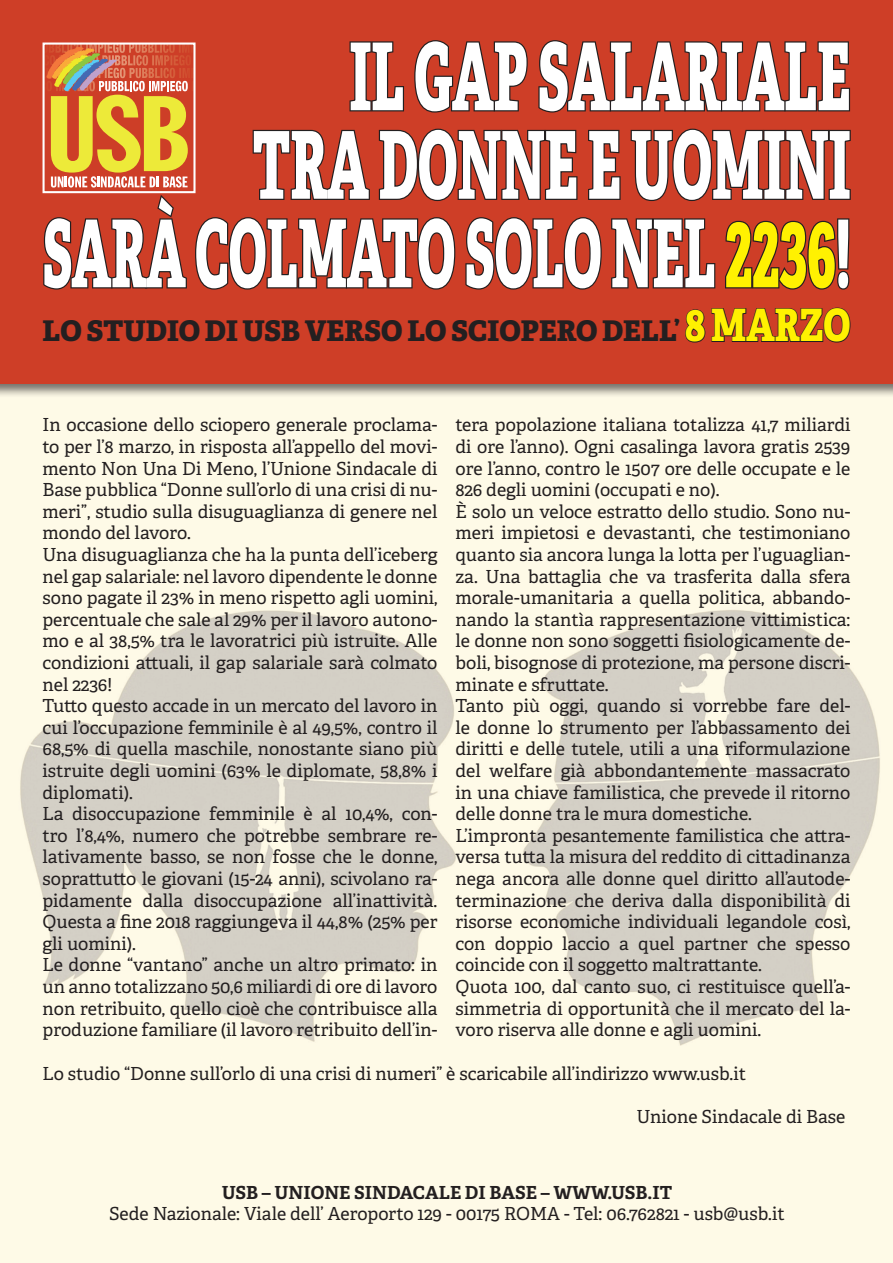
<style>
.page{position:relative;width:893px;height:1263px;background:#fff}
.page>*{position:absolute;margin:0;border:0;box-sizing:border-box;transform-origin:0 0}
.t1{font:800 93.45px "Adelle";color:#fff;scale:.56 1}
.t2{font:800 93.45px "Adelle";color:#fff;scale:.54 1}
.t3{font:800 28.5px "Adelle";color:#231f20}
.t4{font:18px/21.6px "Adelle";color:#231f20;text-align:justify}
.t5{font:700 18px "Adelle";color:#231f20}
.s1{color:#fff101}
.s2{font-size:44.7px;color:#fff101}
</style>
<div class="page">
<img style="left:0;top:398px;width:893px;height:865px">
<div style="left:0;top:0;width:893px;height:398px;background:#231f20;opacity:.62"></div>
<div style="left:0;top:0;width:893px;height:384px;background:#ce3e27"></div>
<svg style="left:685px;top:307px;width:166px;height:36px"></svg>
<svg style="left:42px;top:40px;width:809px;height:250px"></svg>
<div style="left:43px;top:43px;width:153px;height:150px;border:2px solid #fff"></div>
<p class="t1" style="left:350px;top:16px;width:896px">IL GAP SALARIALE</p>
<p class="t1" style="left:252px;top:105px;width:1069px">TRA DONNE E UOMINI</p>
<p class="t2" style="left:43px;top:193px;width:1498px">SARÀ COLMATO SOLO NEL <span class="s1">2236</span>!</p>
<p class="t3" style="left:43px;top:313px;width:809px">LO STUDIO DI USB VERSO LO SCIOPERO DELL’ <span class="s2">8 MARZO</span></p>
<p class="t4" style="left:43px;top:414px;width:396px">In occasione dello sciopero generale proclama&shy;to per l’8 marzo, in risposta all’appello del movi&shy;mento Non Una Di Meno, l’Unione Sindacale di Base pubblica “Donne sull’orlo di una crisi di nu&shy;meri”, studio sulla disuguaglianza di genere nel mondo del lavoro.</p>
<p class="t4" style="left:43px;top:544px;width:396px">Una disuguaglianza che ha la punta dell’iceberg nel gap salariale: nel lavoro dipendente le donne sono pagate il 23% in meno rispetto agli uomini, percentuale che sale al 29% per il lavoro autono&shy;mo e al 38,5% tra le lavoratrici più istruite. Alle condizioni attuali, il gap salariale sarà colmato nel 2236!</p>
<p class="t4" style="left:43px;top:695px;width:396px">Tutto questo accade in un mercato del lavoro in cui l’occupazione femminile è al 49,5%, contro il 68,5% di quella maschile, nonostante siano più istruite degli uomini (63% le diplomate, 58,8% i diplomati).</p>
<p class="t4" style="left:43px;top:803px;width:396px">La disoccupazione femminile è al 10,4%, con&shy;tro l’8,4%, numero che potrebbe sembrare re&shy;lativamente basso, se non fosse che le donne, soprattutto le giovani (15-24 anni), scivolano ra&shy;pidamente dalla disoccupazione all’inattività.<br>Questa a fine 2018 raggiungeva il 44,8% (25% per gli uomini).</p>
<p class="t4" style="left:43px;top:954px;width:396px">Le donne “vantano” anche un altro primato: in un anno totalizzano 50,6 miliardi di ore di lavoro non retribuito, quello cioè che contribuisce alla produzione familiare (il lavoro retribuito dell’in-</p>
<p class="t4" style="left:455px;top:414px;width:396px">tera popolazione italiana totalizza 41,7 miliardi di ore l’anno). Ogni casalinga lavora gratis 2539 ore l’anno, contro le 1507 ore delle occupate e le 826 degli uomini (occupati e no).</p>
<p class="t4" style="left:455px;top:501px;width:396px">È solo un veloce estratto dello studio. Sono nu&shy;meri impietosi e devastanti, che testimoniano quanto sia ancora lunga la lotta per l’uguaglian&shy;za. Una battaglia che va trasferita dalla sfera morale-umanitaria a quella politica, abbando&shy;nando la stantìa rappresentazione vittimistica: le donne non sono soggetti fisiologicamente de&shy;boli, bisognose di protezione, ma persone discri&shy;minate e sfruttate.</p>
<p class="t4" style="left:455px;top:695px;width:396px">Tanto più oggi, quando si vorrebbe fare del&shy;le donne lo strumento per l’abbassamento dei diritti e delle tutele, utili a una riformulazione del welfare già abbondantemente massacrato in una chiave familistica, che prevede il ritorno delle donne tra le mura domestiche.</p>
<p class="t4" style="left:455px;top:825px;width:396px">L’impronta pesantemente familistica che attra&shy;versa tutta la misura del reddito di cittadinanza nega ancora alle donne quel diritto all’autode&shy;terminazione che deriva dalla disponibilità di risorse economiche individuali legandole così, con doppio laccio a quel partner che spesso coincide con il soggetto maltrattante.</p>
<p class="t4" style="left:455px;top:976px;width:396px">Quota 100, dal canto suo, ci restituisce quell’a&shy;simmetria di opportunità che il mercato del la&shy;voro riserva alle donne e agli uomini.</p>
<p class="t4" style="left:43px;top:1063px;width:705px">Lo studio “Donne sull’orlo di una crisi di numeri” è scaricabile all’indirizzo www.usb.it</p>
<p class="t4" style="left:637px;top:1106px;width:210px">Unione Sindacale di Base</p>
<p class="t5" style="left:222px;top:1181px;width:452px">USB – UNIONE SINDACALE DI BASE – WWW.USB.IT</p>
<p class="t4" style="left:109px;top:1203px;width:677px">Sede Nazionale: Viale dell’ Aeroporto 129 - 00175 ROMA - Tel: 06.762821 - usb@usb.it</p>
</div>
